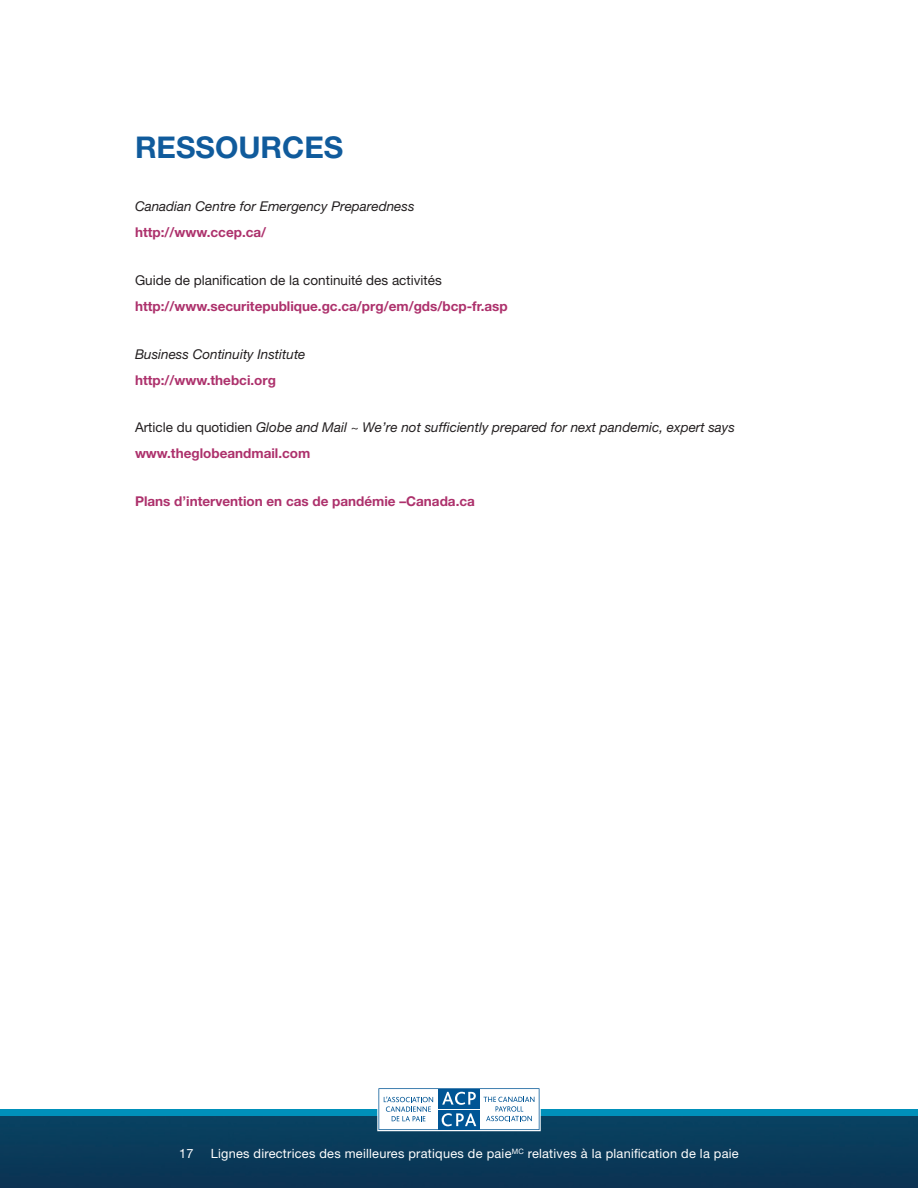
<style>
.page{position:relative;width:918px;height:1188px;background:#fff}
.page>*{position:absolute;margin:0;border:0;box-sizing:border-box;transform-origin:0 0}
.t1{font:700 30px "Helvetica Neue";color:#105b9c}
.t2{font:italic 13.5px/26.1px "Helvetica Neue";color:#231f20}
.t3{font:700 13.5px "Helvetica Neue";color:#ad316c}
.t4{font:13.5px "Helvetica Neue";color:#231f20}
.t5{font:12.75px "Helvetica Neue";letter-spacing:.02em;color:#fff}
.s1{font-style:normal}
.s2{font-weight:700;font-style:normal;color:#ad316c}
</style>
<div class="page">
<div style="left:0;top:1115px;width:918px;height:73px;background:#093a5a"></div>
<div style="left:0;top:1109px;width:918px;height:6px;background:#0090ba"></div>
<div style="left:377px;top:1087px;width:164px;height:44px;background:#fff"></div>
<svg style="left:378px;top:1088px;width:162px;height:42px"></svg>
<h1 class="t1" style="left:135px;top:129px;width:210px">Ressources</h1>
<p class="t2" style="left:135px;top:193px;width:281px">Canadian Centre for Emergency Preparedness</p>
<p class="t3" style="left:135px;top:224px;width:133px">http://www.ccep.ca/</p>
<p class="t4" style="left:135px;top:272px;width:308px">Guide de planification de la continuité des activités</p>
<p class="t3" style="left:135px;top:298px;width:374px">http://www.securitepublique.gc.ca/prg/em/gds/bcp-fr.asp</p>
<p class="t2" style="left:135px;top:341px;width:172px">Business Continuity Institute</p>
<p class="t3" style="left:135px;top:372px;width:142px">http://www.thebci.org</p>
<p class="t2" style="left:135px;top:414px;width:601px"><span class="s1">Article du quotidien</span> Globe and Mail ~ We’re not sufficiently prepared for next pandemic, expert says <span class="s2">www.theglobeandmail.com</span></p>
<p class="t3" style="left:135px;top:493px;width:341px">Plans d’intervention en cas de pandémie –Canada.ca</p>
<p class="t5" style="left:179px;top:1146px;width:16px">17</p>
<p class="t5" style="left:211px;top:1146px;width:530px">Lignes directrices des meilleures pratiques de paie<sup>MC</sup> relatives à la planification de la paie</p>
</div>
